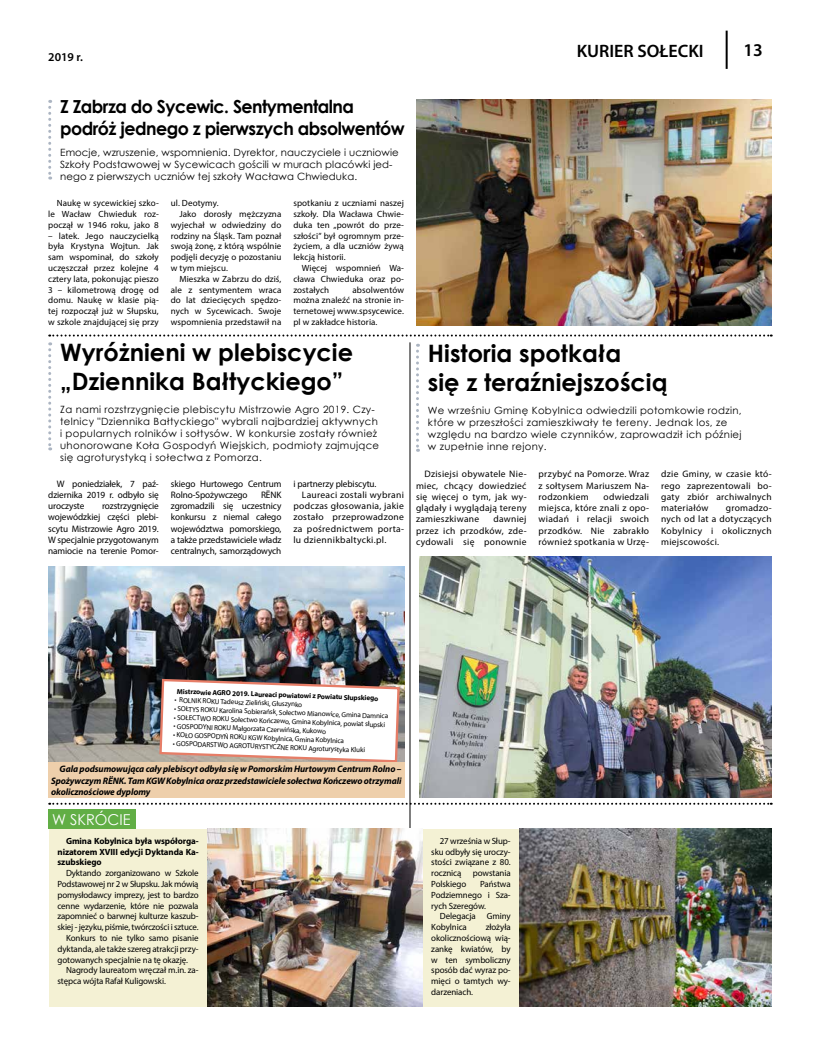
<style>
.page{position:relative;width:820px;height:1049px;background:#fff}
.page>*{position:absolute;margin:0;border:0;box-sizing:border-box;transform-origin:0 0}
.t1{font:700 24px/28.8px "Century Gothic";color:#000}
.t2{font:700 18px/21.6px "Century Gothic";letter-spacing:-.03em;color:#000}
.t3{font:600 18px "Myriad Pro";color:#000}
.t4{font:15px "Century Gothic";color:#fff}
.t5{font:600 12px "Myriad Pro";color:#000}
.t6{font:10px/12px "Century Gothic";letter-spacing:.03em;color:#000}
.t7{font:10px/12px "Century Gothic";letter-spacing:.01em;color:#000}
.t8{font:9.4px/11.3px "Myriad Pro";letter-spacing:.03em;color:#000;text-align:justify}
.t9{font:italic 700 9.4px/11.3px "Myriad Pro";letter-spacing:-.01em;color:#000;text-align:justify}
.t10{font:9.4px/11.3px "Myriad Pro";letter-spacing:-.01em;color:#000}
.t11{font:9px/10.8px "Myriad Pro";letter-spacing:-.005em;color:#000;text-align:justify}
.t12{font:700 9px/10.8px "Myriad Pro";letter-spacing:-.01em;color:#000;text-align:justify}
.t13{font:7.2px "Myriad Pro";color:#000}
.t14{font:700 7.2px "Myriad Pro";color:#000}
</style>
<div class="page">
<hr style="left:725px;top:31px;width:2px;height:38px;background:#000">
<svg style="left:48px;top:342px;width:3px;height:108px"></svg>
<svg style="left:48px;top:100px;width:3px;height:80px"></svg>
<svg style="left:49px;top:334px;width:722px;height:2px"></svg>
<img style="left:416px;top:100px;width:355px;height:226px">
<img style="left:48px;top:567px;width:356px;height:195px">
<svg style="left:158px;top:678px;width:243px;height:84px"></svg>
<div style="left:48px;top:762px;width:356px;height:36px;background:#eecfab"></div>
<hr style="left:409px;top:342px;width:1px;height:664px;background:#000">
<div style="left:49px;top:828px;width:158px;height:178px;background:#f4f1d4"></div>
<div style="left:48px;top:809px;width:88px;height:19px;background:#61ae45"></div>
<img style="left:207px;top:828px;width:215px;height:178px">
<svg style="left:416px;top:344px;width:3px;height:108px"></svg>
<img style="left:419px;top:556px;width:352px;height:242px">
<svg style="left:49px;top:803px;width:722px;height:2px"></svg>
<div style="left:422px;top:828px;width:97px;height:178px;background:#f4f1d4"></div>
<img style="left:519px;top:828px;width:252px;height:178px">
<h3 class="t5" style="left:48px;top:50px;width:36px">2019 r.</h3>
<h2 class="t3" style="left:576px;top:39px;width:128px">KURIER SOŁECKI</h2>
<h2 class="t3" style="left:743px;top:39px;width:21px">13</h2>
<h2 class="t2" style="left:60px;top:95px;width:346px">Z Zabrza do Sycewic. Sentymentalna podróż jednego z pierwszych absolwentów</h2>
<p class="t7" style="left:60px;top:146px;width:340px">Emocje, wzruszenie, wspomnienia. Dyrektor, nauczyciele i uczniowie<br>Szkoły Podstawowej w Sycewicach gościli w murach placówki jed&shy;nego z pierwszych uczniów tej szkoły Wacława Chwieduka.</p>
<p class="t11" style="left:48px;top:198px;width:112px;text-indent:9px">Naukę w sycewickiej szko&shy;le Wacław Chwieduk roz&shy;począł w 1946 roku, jako 8</p>
<p class="t11" style="left:48px;top:230px;width:112px">– latek. Jego nauczycielką była Krystyna Wojtun. Jak sam wspominał, do szkoły uczęszczał przez kolejne 4 cztery lata, pokonując pieszo 3 – kilometrową drogę od domu. Naukę w klasie pią&shy;tej rozpoczął już w Słupsku, w szkole znajdującej się przy</p>
<p class="t11" style="left:171px;top:198px;width:49px">ul. Deotymy.</p>
<p class="t11" style="left:179px;top:208px;width:103px">Jako dorosły mężczyzna</p>
<p class="t11" style="left:171px;top:219px;width:112px">wyjechał w odwiedziny do</p>
<p class="t11" style="left:171px;top:230px;width:112px">rodziny na Śląsk. Tam poznał</p>
<p class="t11" style="left:171px;top:241px;width:112px">swoją żonę, z którą wspólnie</p>
<p class="t11" style="left:171px;top:252px;width:112px">podjęli decyzję o pozostaniu</p>
<p class="t11" style="left:171px;top:262px;width:59px">w tym miejscu.</p>
<p class="t11" style="left:179px;top:273px;width:103px">Mieszka w Zabrzu do dziś,</p>
<p class="t11" style="left:171px;top:284px;width:112px">ale z sentymentem wraca</p>
<p class="t11" style="left:171px;top:295px;width:112px">do lat dziecięcych spędzo-</p>
<p class="t11" style="left:171px;top:306px;width:112px">nych w Sycewicach. Swoje</p>
<p class="t11" style="left:171px;top:316px;width:112px">wspomnienia przedstawił na</p>
<p class="t11" style="left:293px;top:198px;width:112px">spotkaniu z uczniami naszej szkoły. Dla Wacława Chwie&shy;duka ten „powrót do prze&shy;szłości” był ogromnym prze&shy;życiem, a dla uczniów żywą lekcją historii.</p>
<p class="t11" style="left:293px;top:262px;width:112px;text-indent:9px">Więcej wspomnień Wa&shy;cława Chwieduka oraz po&shy;zostałych</p>
<p class="t11" style="left:293px;top:284px;width:112px;text-indent:59px">absolwentów można znaleźć na stronie in&shy;ternetowej www.spsycewice. pl w zakładce historia.</p>
<h1 class="t1" style="left:60px;top:337px;width:294px">Wyróżnieni w plebiscycie „Dziennika Bałtyckiego”</h1>
<p class="t6" style="left:60px;top:403px;width:320px">Za nami rozstrzygnięcie plebiscytu Mistrzowie Agro 2019. Czy&shy;telnicy "Dziennika Bałtyckiego" wybrali najbardziej aktywnych i popularnych rolników i sołtysów. W konkursie zostały również uhonorowane Koła Gospodyń Wiejskich, podmioty zajmujące się agroturystyką i sołectwa z Pomorza.</p>
<p class="t8" style="left:48px;top:478px;width:112px;text-indent:9px">W poniedziałek, 7 paź&shy;dziernika 2019 r. odbyło się uroczyste</p>
<p class="t8" style="left:48px;top:500px;width:112px;text-indent:54px">rozstrzygnięcie wojewódzkiej części plebi&shy;scytu Mistrzowie Agro 2019.<br>W specjalnie przygotowanym namiocie na terenie Pomor-</p>
<p class="t10" style="left:171px;top:478px;width:112px">skiego Hurtowego Centrum<br>Rolno-Spożywczego</p>
<p class="t8" style="left:171px;top:489px;width:112px;text-indent:90px">RЁNK zgromadzili się uczestnicy konkursu z niemal całego województwa pomorskiego, a także przedstawiciele władz centralnych, samorządowych</p>
<p class="t10" style="left:293px;top:478px;width:84px">i partnerzy plebiscytu.</p>
<p class="t8" style="left:302px;top:489px;width:103px">Laureaci zostali wybrani</p>
<p class="t8" style="left:293px;top:500px;width:112px">podczas głosowania, jakie</p>
<p class="t8" style="left:293px;top:511px;width:112px">zostało przeprowadzone</p>
<p class="t8" style="left:293px;top:523px;width:112px">za pośrednictwem porta-</p>
<p class="t8" style="left:293px;top:534px;width:94px">lu dziennikbaltycki.pl.</p>
<h1 class="t1" style="left:428px;top:338px;width:241px">Historia spotkała<br>się z teraźniejszością</h1>
<p class="t6" style="left:428px;top:405px;width:315px">We wrześniu Gminę Kobylnica odwiedzili potomkowie rodzin, które w przeszłości zamieszkiwały te tereny. Jednak los, ze względu na bardzo wiele czynników, zaprowadził ich później w zupełnie inne rejony.</p>
<p class="t8" style="left:416px;top:468px;width:112px;text-indent:9px">Dzisiejsi obywatele Nie&shy;miec, chcący dowiedzieć się więcej o tym, jak wy&shy;glądały i wyglądają tereny zamieszkiwane</p>
<p class="t8" style="left:416px;top:513px;width:112px;text-indent:77px">dawniej przez ich przodków, zde&shy;cydowali się ponownie</p>
<p class="t8" style="left:538px;top:468px;width:112px">przybyć na Pomorze. Wraz z sołtysem Mariuszem Na&shy;rodzonkiem</p>
<p class="t8" style="left:538px;top:491px;width:112px;text-indent:65px">odwiedzali miejsca, które znali z opo&shy;wiadań i relacji swoich przodków. Nie zabrakło również spotkania w Urzę-</p>
<p class="t8" style="left:661px;top:468px;width:112px">dzie Gminy, w czasie któ&shy;rego zaprezentowali bo&shy;gaty zbiór archiwalnych materiałów</p>
<p class="t8" style="left:661px;top:502px;width:112px;text-indent:65px">gromadzo&shy;nych od lat a dotyczących Kobylnicy i okolicznych miejscowości.</p>
<p class="t14" style="left:177px;top:686px;width:203px;rotate:2deg">Mistrzowie AGRO 2019. Laureaci powiatowi z Powiatu Słupskiego</p>
<p class="t13" style="left:175px;top:695px;width:129px;rotate:2deg">• ROLNIK ROKU Tadeusz Zieliński, Głuszynko</p>
<p class="t13" style="left:174px;top:704px;width:215px;rotate:2deg">• SOŁTYS ROKU Karolina Sobierańsk, Sołectwo Mianowice, Gmina Damnica</p>
<p class="t13" style="left:174px;top:713px;width:213px;rotate:2deg">• SOŁECTWO ROKU Sołectwo Kończewo, Gmina Kobylnica, powiat słupski</p>
<p class="t13" style="left:174px;top:721px;width:154px;rotate:2deg">• GOSPODYNI ROKU Małgorzata Czerwińska, Kukowo</p>
<p class="t13" style="left:173px;top:730px;width:172px;rotate:2deg">• KOŁO GOSPODYŃ ROKU KGW Kobylnica, Gmina Kobylnica</p>
<p class="t13" style="left:173px;top:739px;width:194px;rotate:2deg">• GOSPODARSTWO AGROTURYSTYCZNE ROKU Agroturystyka Kluki</p>
<p class="t9" style="left:51px;top:763px;width:352px;text-indent:9px">Gala podsumowująca cały plebiscyt odbyła się w Pomorskim Hurtowym Centrum Rolno – Spożywczym RЁNK. Tam KGW Kobylnica oraz przedstawiciele sołectwa Kończewo otrzymali okolicznościowe dyplomy</p>
<h3 class="t4" style="left:52px;top:809px;width:80px">W SKRÓCIE</h3>
<p class="t12" style="left:57px;top:835px;width:142px;text-indent:9px">Gmina Kobylnica była współorga&shy;nizatorem XVIII edycji Dyktanda Ka&shy;szubskiego</p>
<p class="t11" style="left:66px;top:868px;width:134px">Dyktando zorganizowano w Szkole</p>
<p class="t11" style="left:57px;top:878px;width:142px">Podstawowej nr 2 w Słupsku. Jak mówią</p>
<p class="t11" style="left:57px;top:889px;width:142px">pomysłodawcy imprezy, jest to bardzo</p>
<p class="t11" style="left:57px;top:900px;width:142px">cenne wydarzenie, które nie pozwala</p>
<p class="t11" style="left:57px;top:911px;width:142px">zapomnieć o barwnej kulturze kaszub-</p>
<p class="t11" style="left:57px;top:922px;width:142px">skiej - języku, piśmie, twórczości i sztuce.</p>
<p class="t11" style="left:66px;top:932px;width:134px">Konkurs to nie tylko samo pisanie</p>
<p class="t11" style="left:57px;top:943px;width:142px">dyktanda, ale także szereg atrakcji przy-</p>
<p class="t11" style="left:57px;top:954px;width:132px">gotowanych specjalnie na tę okazję.</p>
<p class="t11" style="left:66px;top:965px;width:134px">Nagrody laureatom wręczał m.in. za-</p>
<p class="t11" style="left:57px;top:976px;width:110px">stępca wójta Rafał Kuligowski.</p>
<p class="t11" style="left:431px;top:835px;width:81px;text-indent:9px">27 września w Słup&shy;sku odbyły się uroczy&shy;stości związane z 80. rocznicą</p>
<p class="t11" style="left:472px;top:868px;width:39px">powstania</p>
<p class="t11" style="left:431px;top:878px;width:37px">Polskiego</p>
<p class="t11" style="left:431px;top:878px;width:81px;text-indent:49px">Państwa Podziemnego i Sza&shy;rych Szeregów.</p>
<p class="t11" style="left:431px;top:911px;width:81px;text-indent:9px">Delegacja Gminy<br>Kobylnica</p>
<p class="t11" style="left:431px;top:922px;width:81px;text-indent:54px">złożyła okolicznościową wią&shy;zankę kwiatów, by w ten symboliczny sposób dać wyraz po&shy;mięci o tamtych wy&shy;darzeniach.</p>
</div>
